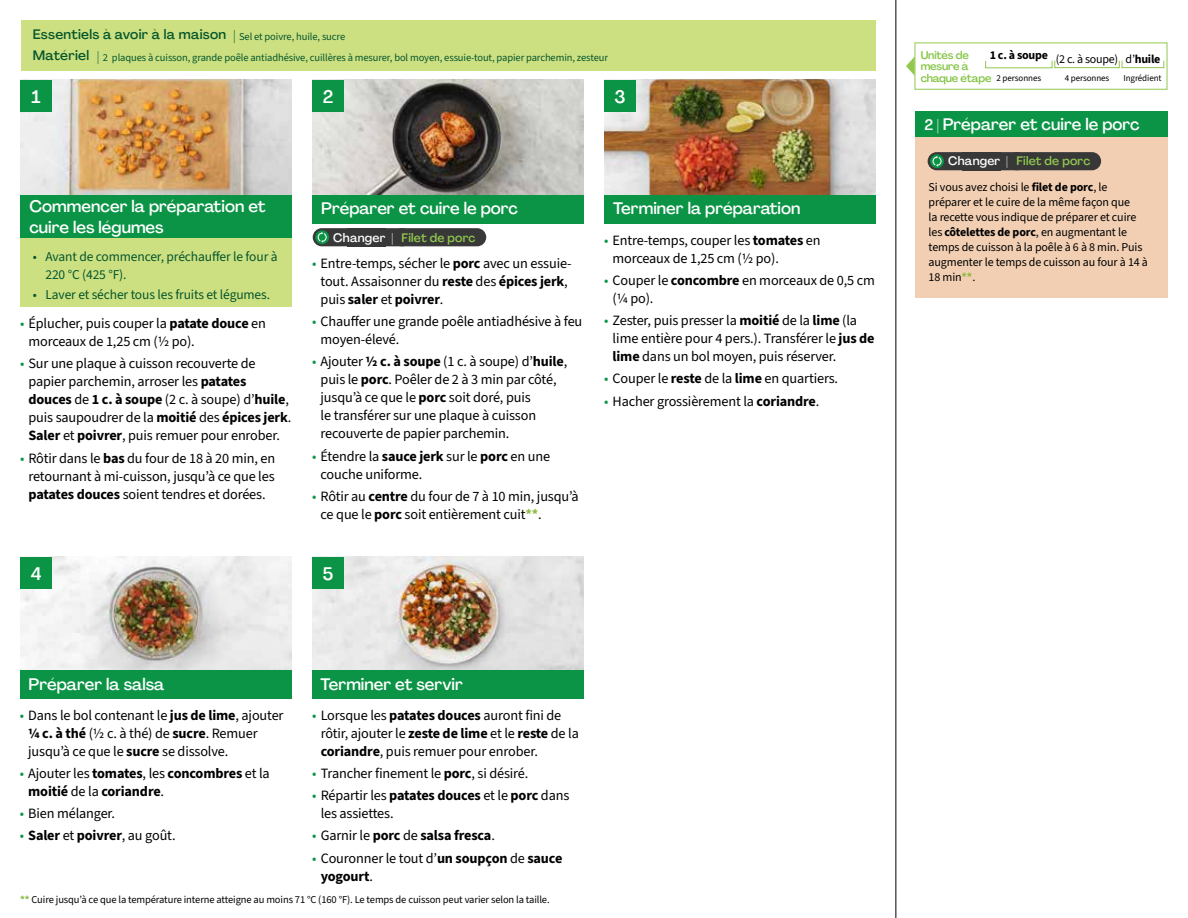
<style>
.page{position:relative;width:1188px;height:918px;background:#fff}
.page>*{position:absolute;margin:0;border:0;box-sizing:border-box;transform-origin:0 0}
.t1{font:500 18px "Agrandir";color:#fff}
.t2{font:500 16.5px/21.1px "Agrandir";color:#fff}
.t3{font:14.25px/18px "Source Sans 3";letter-spacing:-.01em;color:#000}
.t4{font:700 14.25px/18px "Source Sans 3";letter-spacing:-.01em;color:#000}
.t5{font:13.5px/18px "Source Sans 3";letter-spacing:-.01em;color:#05562c}
.t6{font:500 13.5px "Agrandir";letter-spacing:.02em;color:#05562c}
.t7{font:500 12.15px "Agrandir";letter-spacing:.015em;color:#91c84e}
.t8{font:12px/15px "Source Sans 3";letter-spacing:-.01em;color:#000}
.t9{font:700 12px "Source Sans 3";letter-spacing:-.02em;color:#000}
.t10{font:500 11.1px/11.7px "Agrandir";letter-spacing:-.015em;color:#82c341}
.t11{font:10.5px "Source Sans 3";letter-spacing:-.01em;color:#05562c}
.t12{font:10.5px "Source Sans 3";letter-spacing:-.01em;color:#000}
.t13{font:9px "Source Sans 3";letter-spacing:-.01em;color:#000}
.s1{font-family:"Agrandir";font-weight:500;font-size:13.5px}
.s2{color:#0b9446}
.s3{font-weight:700}
.s4{color:#fff}
.s5{font-weight:700;color:#8cba42}
.s6{font-weight:400;color:#0b9446}
.s7{font-weight:400}
.s8{font-size:15px}
</style>
<div class="page">
<img style="left:20px;top:557px;width:272px;height:113px">
<img style="left:312px;top:557px;width:272px;height:113px">
<img style="left:20px;top:80px;width:272px;height:115px">
<img style="left:312px;top:80px;width:272px;height:115px">
<img style="left:604px;top:80px;width:272px;height:115px">
<div style="left:312px;top:195px;width:272px;height:29px;background:#0b9446"></div>
<div style="left:20px;top:195px;width:272px;height:43px;background:#0b9446"></div>
<div style="left:20px;top:670px;width:272px;height:29px;background:#0b9446"></div>
<div style="left:312px;top:670px;width:272px;height:29px;background:#0b9446"></div>
<div style="left:604px;top:195px;width:272px;height:29px;background:#0b9446"></div>
<div style="left:21px;top:20px;width:855px;height:51px;background:#cde081"></div>
<div style="left:20px;top:238px;width:272px;height:69px;background:#cde081"></div>
<hr style="left:896px;top:0;width:1px;height:918px;background:#000">
<div style="left:20px;top:557px;width:32px;height:32px;background:#0b9446"></div>
<div style="left:20px;top:80px;width:32px;height:32px;background:#0b9446"></div>
<div style="left:312px;top:557px;width:32px;height:32px;background:#0b9446"></div>
<div style="left:312px;top:80px;width:32px;height:32px;background:#0b9446"></div>
<div style="left:604px;top:80px;width:32px;height:32px;background:#0b9446"></div>
<svg style="left:906px;top:56px;width:9px;height:20px"></svg>
<div style="left:915px;top:43px;width:252px;height:47px;border:1px solid #91c84e"></div>
<div style="left:985px;top:61px;width:67px;height:7px;border:1px solid #91c84e"></div>
<div style="left:1054px;top:60px;width:66px;height:8px;border:1px solid #91c84e"></div>
<div style="left:1122px;top:60px;width:42px;height:8px;border:1px solid #91c84e"></div>
<div style="left:916px;top:137px;width:252px;height:161px;background:#f2cfb3"></div>
<div style="left:916px;top:111px;width:252px;height:26px;background:#0b9446"></div>
<div style="left:313px;top:228px;width:98px;height:18px;background:#383839;border-radius:9px"></div>
<svg style="left:315px;top:230px;width:14px;height:14px"></svg>
<svg style="left:318px;top:232px;width:9px;height:11px"></svg>
<div style="left:393px;top:228px;width:93px;height:18px;background:#383839;border-radius:9px"></div>
<div style="left:928px;top:152px;width:98px;height:18px;background:#383839;border-radius:9px"></div>
<svg style="left:930px;top:154px;width:14px;height:14px"></svg>
<svg style="left:933px;top:156px;width:9px;height:11px"></svg>
<div style="left:1008px;top:152px;width:93px;height:18px;background:#383839;border-radius:9px"></div>
<p class="t6" style="left:33px;top:26px;width:195px">Essentiels à avoir à la maison</p>
<p class="t11" style="left:233px;top:30px;width:113px"><span class="s1">|</span> Sel et poivre, huile, sucre</p>
<p class="t6" style="left:33px;top:47px;width:58px">Matériel</p>
<p class="t11" style="left:97px;top:51px;width:512px"><span class="s1">|</span> 2 plaques à cuisson, grande poêle antiadhésive, cuillères à mesurer, bol moyen, essuie-tout, papier parchemin, zesteur</p>
<p class="t1" style="left:32px;top:86px;width:11px">1</p>
<p class="t1" style="left:323px;top:86px;width:12px">2</p>
<p class="t1" style="left:614px;top:85px;width:13px">3</p>
<p class="t2" style="left:29px;top:196px;width:238px">Commencer la préparation et cuire les légumes</p>
<p class="t5" style="left:45px;top:247px;width:234px;text-indent:-13px">• Avant de commencer, préchauffer le four à<br>220 °C (425 °F).</p>
<p class="t5" style="left:33px;top:285px;width:239px">• Laver et sécher tous les fruits et légumes.</p>
<p class="t3" style="left:29px;top:314px;width:239px;text-indent:-9px"><span class="s2">•</span> Éplucher, puis couper la <span class="s3">patate douce</span> en morceaux de 1,25 cm (½ po).</p>
<p class="t3" style="left:29px;top:355px;width:264px;text-indent:-9px"><span class="s2">•</span> Sur une plaque à cuisson recouverte de papier parchemin, arroser les <span class="s3">patates douces</span> de <span class="s3">1 c. à soupe</span> (2 c. à soupe) d’<span class="s3">huile</span>, puis saupoudrer de la <span class="s3">moitié</span> des <span class="s3">épices jerk</span>.<br><span class="s3">Saler</span> et <span class="s3">poivrer</span>, puis remuer pour enrober.</p>
<p class="t3" style="left:20px;top:449px;width:257px;text-align:center"><span class="s2">•</span> Rôtir dans le <span class="s3">bas</span> du four de 18 à 20 min, en retournant à mi-cuisson, jusqu’à ce que les <span class="s3">patates douces</span> soient tendres et dorées.</p>
<p class="t1" style="left:31px;top:562px;width:12px">4</p>
<p class="t2" style="left:321px;top:198px;width:198px">Préparer et cuire le porc</p>
<p class="t2" style="left:613px;top:198px;width:189px">Terminer la préparation</p>
<p class="t7" style="left:333px;top:230px;width:144px"><span class="s4">Changer |</span> Filet de porc</p>
<p class="t3" style="left:321px;top:254px;width:252px;text-indent:-9px"><span class="s2">•</span> Entre-temps, sécher le <span class="s3">porc</span> avec un essuie&shy;tout. Assaisonner du <span class="s3">reste</span> des <span class="s3">épices jerk</span>, puis <span class="s3">saler</span> et <span class="s3">poivrer</span>.</p>
<p class="t3" style="left:321px;top:312px;width:263px;text-indent:-9px"><span class="s2">•</span> Chauffer une grande poêle antiadhésive à feu moyen-élevé.</p>
<p class="t3" style="left:321px;top:353px;width:248px;text-indent:-9px"><span class="s2">•</span> Ajouter <span class="s3">½ c. à soupe</span> (1 c. à soupe) d’<span class="s3">huile</span>, puis le <span class="s3">porc</span>. Poêler de 2 à 3 min par côté, jusqu’à ce que le <span class="s3">porc</span> soit doré, puis<br>le transférer sur une plaque à cuisson recouverte de papier parchemin.</p>
<p class="t3" style="left:321px;top:447px;width:231px;text-indent:-9px"><span class="s2">•</span> Étendre la <span class="s3">sauce jerk</span> sur le <span class="s3">porc</span> en une couche uniforme.</p>
<p class="t3" style="left:321px;top:487px;width:260px;text-indent:-9px"><span class="s2">•</span> Rôtir au <span class="s3">centre</span> du four de 7 à 10 min, jusqu’à ce que le <span class="s3">porc</span> soit entièrement cuit<span class="s5">**</span>.</p>
<p class="t1" style="left:323px;top:562px;width:12px">5</p>
<p class="t3" style="left:613px;top:231px;width:210px;text-indent:-9px"><span class="s2">•</span> Entre-temps, couper les <span class="s3">tomates</span> en morceaux de 1,25 cm (½ po).</p>
<p class="t3" style="left:613px;top:271px;width:264px;text-indent:-9px"><span class="s2">•</span> Couper le <span class="s3">concombre</span> en morceaux de 0,5 cm (¼ po).</p>
<p class="t3" style="left:613px;top:311px;width:264px;text-indent:-9px"><span class="s2">•</span> Zester, puis presser la <span class="s3">moitié</span> de la <span class="s3">lime</span> (la lime entière pour 4 pers.). Transférer le <span class="s3">jus de lime</span> dans un bol moyen, puis réserver.</p>
<p class="t3" style="left:604px;top:370px;width:236px"><span class="s2">•</span> Couper le <span class="s3">reste</span> de la <span class="s3">lime</span> en quartiers.</p>
<p class="t3" style="left:604px;top:392px;width:217px"><span class="s2">•</span> Hacher grossièrement la <span class="s3">coriandre</span>.</p>
<p class="t2" style="left:29px;top:673px;width:137px">Préparer la salsa</p>
<p class="t2" style="left:321px;top:673px;width:144px">Terminer et servir</p>
<p class="t3" style="left:28px;top:706px;width:257px;text-indent:-9px"><span class="s2">•</span> Dans le bol contenant le <span class="s3">jus de lime</span>, ajouter <span class="s3">¼ c. à thé</span> (½ c. à thé) de <span class="s3">sucre</span>. Remuer jusqu’à ce que le <span class="s3">sucre</span> se dissolve.</p>
<p class="t4" style="left:28px;top:764px;width:243px;text-indent:-9px"><span class="s6">•</span> <span class="s7">Ajouter les</span> tomates<span class="s7">, les</span> concombres <span class="s7">et la </span>moitié <span class="s7">de la</span> coriandre<span class="s7">.</span></p>
<p class="t3" style="left:20px;top:804px;width:97px"><span class="s2">•</span> Bien mélanger.</p>
<p class="t4" style="left:20px;top:827px;width:157px"><span class="s6">•</span> Saler <span class="s7">et</span> poivrer<span class="s7">, au goût.</span></p>
<p class="t3" style="left:321px;top:706px;width:260px;text-indent:-9px"><span class="s2">•</span> Lorsque les <span class="s3">patates douces</span> auront fini de rôtir, ajouter le <span class="s3">zeste de lime</span> et le <span class="s3">reste</span> de la <span class="s3">coriandre</span>, puis remuer pour enrober.</p>
<p class="t3" style="left:312px;top:764px;width:218px"><span class="s2">•</span> Trancher finement le <span class="s3">porc</span>, si désiré.</p>
<p class="t3" style="left:321px;top:787px;width:250px;text-indent:-9px"><span class="s2">•</span> Répartir les <span class="s3">patates douces</span> et le <span class="s3">porc</span> dans les assiettes.</p>
<p class="t4" style="left:312px;top:827px;width:184px"><span class="s6">•</span> <span class="s7">Garnir le</span> porc <span class="s7">de</span> salsa fresca<span class="s7">.</span></p>
<p class="t4" style="left:321px;top:849px;width:243px;text-indent:-9px"><span class="s6">•</span> <span class="s7">Couronner le tout d’</span>un soupçon <span class="s7">de</span> sauce yogourt<span class="s7">.</span></p>
<p class="t12" style="left:20px;top:893px;width:531px"><span class="s5">**</span> Cuire jusqu’à ce que la température interne atteigne au moins 71 °C (160 °F). Le temps de cuisson peut varier selon la taille.</p>
<p class="t10" style="left:921px;top:49px;width:72px">Unités de mesure à chaque étape</p>
<p class="t9" style="left:990px;top:48px;width:172px">1 c. à soupe <span class="s7">(2 c. à soupe) d’</span>huile</p>
<p class="t13" style="left:997px;top:72px;width:46px">2 personnes</p>
<p class="t13" style="left:1065px;top:72px;width:46px">4 personnes</p>
<p class="t13" style="left:1123px;top:72px;width:40px">Ingrédient</p>
<p class="t2" style="left:924px;top:113px;width:217px"><span class="s8">2 |</span> Préparer et cuire le porc</p>
<p class="t7" style="left:948px;top:154px;width:144px"><span class="s4">Changer |</span> Filet de porc</p>
<p class="t8" style="left:929px;top:180px;width:221px">Si vous avez choisi le <span class="s3">filet de porc</span>, le préparer et le cuire de la même façon que<br>la recette vous indique de préparer et cuire les <span class="s3">côtelettes de porc</span>, en augmentant le temps de cuisson à la poêle à 6 à 8 min. Puis augmenter le temps de cuisson au four à 14 à 18 min<span class="s5">**</span>.</p>
</div>
